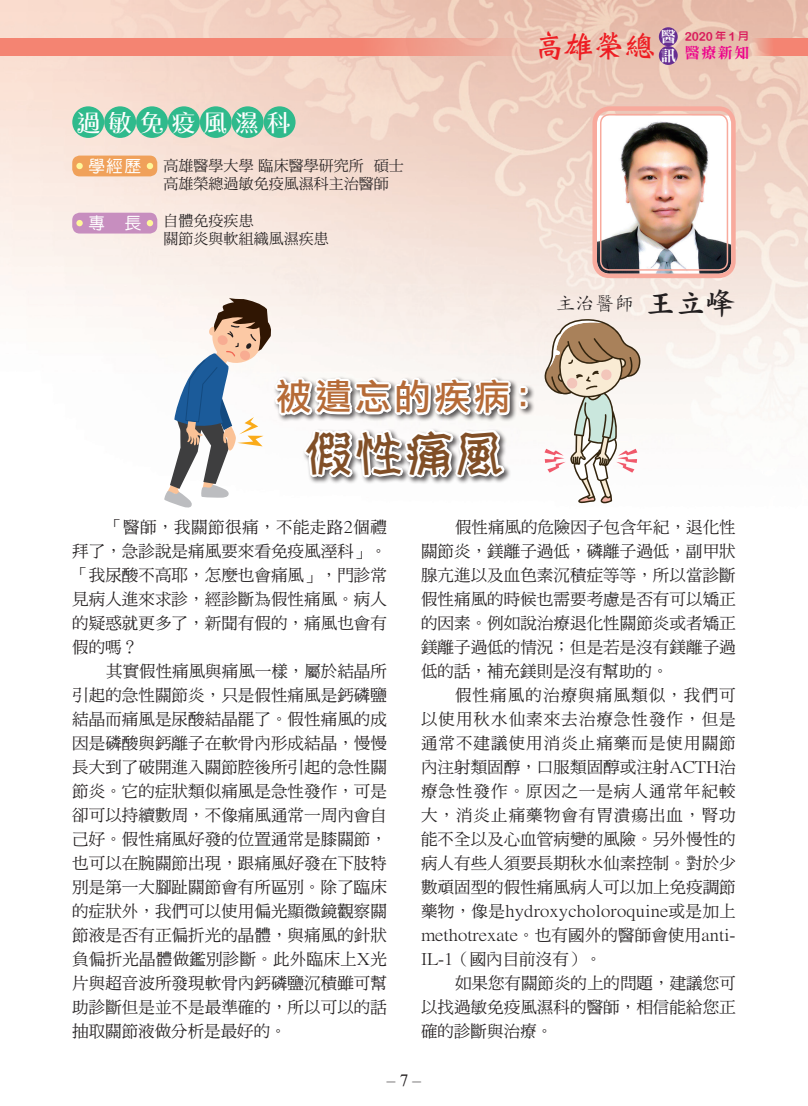
<style>
.page{position:relative;width:808px;height:1106px;background:#fff}
.page>*{position:absolute;margin:0;border:0;box-sizing:border-box;transform-origin:0 0}
.t1{font:48px "DF Dou Dou W5 HKP BF";color:#814f27}
.t2{font:36px "DF Li Hei Md HK BF";letter-spacing:.1em;color:#b66b37}
.t3{font:31.5px "DF Wei Bei Md HKP BF";color:#ee1d23}
.t4{font:30px "DF Kai Shu Std W7";color:#231f20}
.t5{font:500 24px "M Yoyo HK";letter-spacing:.32em;color:#fff}
.t6{font:19.5px "DF Kai Shu Std W3";color:#231f20}
.t7{font:italic 17.1px "Times New Roman";color:#231f20}
.內文{font:16.5px/24px "DF Ming Md HKP BF";letter-spacing:.005em;color:#231f20;text-align:justify}
.t8{font:16.5px "DF Yuan Std W5";color:#fff}
.t9{font:15.15px "DF Ming Std W9";color:#fff}
.t10{font:15px "DF Ming Std W5";color:#231f20}
.t11{font:15px "DF Ming Std W9";color:#ed028c}
.t12{font:12px "DF Li Yuan Bd HK BF";color:#d91a5b}
.s1{font-size:15.15px;color:#fff}
.s2{font-size:10.5px}
.s3{font-style:normal}
</style>
<div class="page">
<img style="left:0;top:0;width:808px;height:418px">
<svg style="left:0;top:38px;width:534px;height:18px;background:#f28e7c"></svg>
<svg style="left:751px;top:38px;width:57px;height:18px"></svg>
<div style="left:659px;top:46px;width:19px;height:19px;background:#652d91;border-radius:50%"></div>
<div style="left:659px;top:27px;width:19px;height:19px;background:#652d91;border-radius:50%"></div>
<div style="left:72px;top:156px;width:85px;height:20px;background:#f0a15a;border-radius:8px"></div>
<div style="left:76px;top:163px;width:7px;height:6px;background:#fff79a;border-radius:50%"></div>
<svg style="left:147px;top:163px;width:6px;height:6px"></svg>
<div style="left:72px;top:213px;width:85px;height:20px;background:#c78ebf;border-radius:8px"></div>
<div style="left:76px;top:220px;width:7px;height:6px;background:#fff79a;border-radius:50%"></div>
<svg style="left:147px;top:220px;width:6px;height:6px"></svg>
<div style="left:273px;top:376px;width:262px;height:109px;background:#231f20;opacity:.75"></div>
<div style="left:519px;top:386px;width:9px;height:9px;border:5px solid #fff"></div>
<div style="left:519px;top:399px;width:9px;height:10px;border:5px solid #fff"></div>
<div style="left:72px;top:106px;width:32px;height:32px;background:#2fba8c;border-radius:50%"></div>
<div style="left:104px;top:106px;width:32px;height:32px;background:#2fba8c;border-radius:50%"></div>
<div style="left:136px;top:106px;width:32px;height:32px;background:#2fba8c;border-radius:50%"></div>
<div style="left:168px;top:106px;width:32px;height:32px;background:#2fba8c;border-radius:50%"></div>
<div style="left:200px;top:106px;width:32px;height:32px;background:#2fba8c;border-radius:50%"></div>
<div style="left:232px;top:106px;width:32px;height:32px;background:#2fba8c;border-radius:50%"></div>
<div style="left:264px;top:106px;width:32px;height:32px;background:#2fba8c;border-radius:50%"></div>
<svg style="left:543px;top:318px;width:98px;height:186px"></svg>
<svg style="left:164px;top:298px;width:350px;height:210px"></svg>
<img style="left:597px;top:115px;width:134px;height:158px">
<div style="left:592px;top:106px;width:144px;height:172px;border:4px solid #f8aa9d;border-radius:15px"></div>
<div style="left:600px;top:114px;width:128px;height:157px;border:2px solid #f8aa9d;border-radius:9px"></div>
<p class="t5" style="left:77px;top:107px;width:216px">過敏免疫風濕科</p>
<p class="t8" style="left:88px;top:157px;width:54px">學經歷</p>
<p class="t8" style="left:88px;top:214px;width:54px">專 長</p>
<p class="t10" style="left:164px;top:158px;width:241px">高雄醫學大學 臨床醫學研究所 碩士</p>
<p class="t10" style="left:164px;top:176px;width:226px">高雄榮總過敏免疫風濕科主治醫師</p>
<p class="t10" style="left:164px;top:212px;width:91px">自體免疫疾患</p>
<p class="t10" style="left:164px;top:230px;width:166px">關節炎與軟組織風濕疾患</p>
<p class="t9" style="left:661px;top:28px;width:16px">醫</p>
<p class="t11" style="left:661px;top:44px;width:90px"><span class="s1">訊</span> 醫療新知</p>
<h3 class="t3" style="left:534px;top:29px;width:123px">高雄榮總</h3>
<p class="t12" style="left:685px;top:30px;width:65px">2020 <span class="s2">年</span> 1 <span class="s2">月</span></p>
<p class="t6" style="left:556px;top:293px;width:79px">主治醫師</p>
<p class="t4" style="left:646px;top:287px;width:91px">王立峰</p>
<p class="t2" style="left:276px;top:378px;width:267px">被遺忘的疾病：</p>
<p class="t1" style="left:304px;top:429px;width:201px">假性痛風</p>
<p class="內文" style="left:72px;top:516px;width:316px;text-indent:34px">「醫師，我關節很痛，不能走路2個禮拜了，急診說是痛風要來看免疫風溼科」。「我尿酸不高耶，怎麼也會痛風」，門診常見病人進來求診，經診斷為假性痛風。病人的疑惑就更多了，新聞有假的，痛風也會有假的嗎？</p>
<p class="內文" style="left:72px;top:660px;width:316px;text-indent:34px">其實假性痛風與痛風一樣，屬於結晶所引起的急性關節炎，只是假性痛風是鈣磷鹽結晶而痛風是尿酸結晶罷了。假性痛風的成因是磷酸與鈣離子在軟骨內形成結晶，慢慢長大到了破開進入關節腔後所引起的急性關節炎。它的症狀類似痛風是急性發作，可是卻可以持續數周，不像痛風通常一周內會自己好。假性痛風好發的位置通常是膝關節，也可以在腕關節出現，跟痛風好發在下肢特別是第一大腳趾關節會有所區別。除了臨床的症狀外，我們可以使用偏光顯微鏡觀察關節液是否有正偏折光的晶體，與痛風的針狀負偏折光晶體做鑑別診斷。此外臨床上X光片與超音波所發現軟骨內鈣磷鹽沉積雖可幫助診斷但是並不是最準確的，所以可以的話抽取關節液做分析是最好的。</p>
<p class="內文" style="left:421px;top:516px;width:316px;text-indent:34px">假性痛風的危險因子包含年紀，退化性關節炎，鎂離子過低，磷離子過低，副甲狀腺亢進以及血色素沉積症等等，所以當診斷假性痛風的時候也需要考慮是否有可以矯正的因素。例如說治療退化性關節炎或者矯正鎂離子過低的情況；但是若是沒有鎂離子過低的話，補充鎂則是沒有幫助的。</p>
<p class="內文" style="left:421px;top:684px;width:316px;text-indent:34px">假性痛風的治療與痛風類似，我們可以使用秋水仙素來去治療急性發作，但是通常不建議使用消炎止痛藥而是使用關節內注射類固醇，口服類固醇或注射ACTH治療急性發作。原因之一是病人通常年紀較大，消炎止痛藥物會有胃潰瘍出血，腎功能不全以及心血管病變的風險。另外慢性的病人有些人須要長期秋水仙素控制。對於少數頑固型的假性痛風病人可以加上免疫調節藥物，像是hydroxycholoroquine或是加上methotrexate。也有國外的醫師會使用anti-IL-1（國內目前沒有）。</p>
<p class="內文" style="left:421px;top:972px;width:316px;text-indent:34px">如果您有關節炎的上的問題，建議您可以找過敏免疫風濕科的醫師，相信能給您正確的診斷與治療。</p>
<p class="t7" style="left:387px;top:1068px;width:36px">‒ <span class="s3">7</span> ‒</p>
</div>
